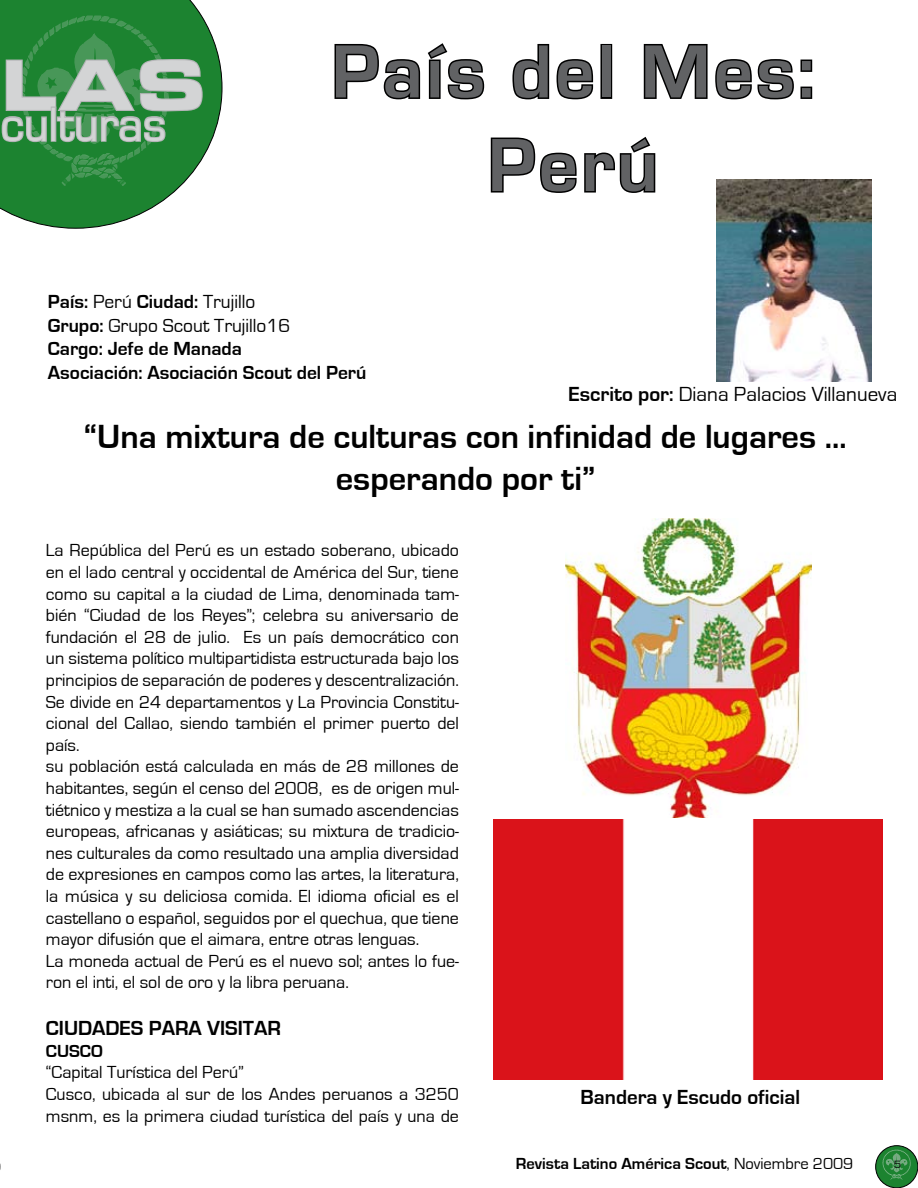
<style>
.page{position:relative;width:918px;height:1188px;background:#fff}
.page>*{position:absolute;margin:0;border:0;box-sizing:border-box;transform-origin:0 0}
.t1{font:700 78px/93.6px "Eurostile";letter-spacing:.04em;color:#616264;text-align:center}
.t2{font:900 73.8px "Eurostile Extended";color:#d3d4d5}
.t3{font:49.5px "Eurostile";color:#d3d4d5}
.t4{font:700 34.5px/41.4px "Eurostile";color:#000;text-align:center}
.t5{font:700 21px "Eurostile";color:#000}
.t6{font:21px "Eurostile";color:#000}
.t7{font:700 19.5px/23.4px "Eurostile";color:#000}
.t8{font:18px/21.6px "Eurostile";color:#000}
.t9{font:700 18px "Eurostile";color:#000}
.t10{font:700 16.5px "Eurostile";color:#000}
.t11{font:10.8px "Eurostile";color:#000;scale:1.12 1}
.s1{font-weight:400}
.s2{font-weight:700}
</style>
<div class="page">
<svg style="left:334px;top:43px;width:479px;height:150px"></svg>
<svg style="left:0;top:0;width:223px;height:229px"></svg>
<img style="left:42px;top:16px;width:105px;height:42px">
<svg style="left:0;top:58px;width:204px;height:86px"></svg>
<svg style="left:876px;top:1146px;width:42px;height:42px"></svg>
<div style="left:875px;top:1145px;width:43px;height:43px;border:1px solid #000;border-radius:50%"></div>
<img style="left:887px;top:1150px;width:20px;height:15px">
<img style="left:493px;top:820px;width:389px;height:259px">
<img style="left:566px;top:519px;width:245px;height:298px">
<img style="left:716px;top:179px;width:156px;height:202px">
<h2 class="t2" style="left:1px;top:42px;width:208px">LAS</h2>
<h3 class="t3" style="left:1px;top:98px;width:167px">culturas</h3>
<h1 class="t1" style="left:331px;top:26px;width:485px">País del Mes:<br>Perú</h1>
<p class="t7" style="left:48px;top:291px;width:320px">País: <span class="s1">Perú</span> Ciudad: <span class="s1">Trujillo<br></span>Grupo: <span class="s1">Grupo Scout Trujillo16<br></span>Cargo: Jefe de Manada<br>Asociación: Asociación Scout del Perú</p>
<p class="t6" style="left:568px;top:383px;width:330px"><span class="s2">Escrito por:</span> Diana Palacios Villanueva</p>
<h3 class="t4" style="left:84px;top:417px;width:764px">“Una mixtura de culturas con infinidad de lugares … esperando por ti”</h3>
<p class="t8" style="left:46px;top:540px;width:415px">La República del Perú es un estado soberano, ubicado en el lado central y occidental de América del Sur, tiene como su capital a la ciudad de Lima, denominada tam&shy;bién “Ciudad de los Reyes”; celebra su aniversario de fundación el 28 de julio. Es un país democrático con un sistema político multipartidista estructurada bajo los principios de separación de poderes y descentralización.<br>Se divide en 24 departamentos y La Provincia Constitu&shy;cional del Callao, siendo también el primer puerto del país.<br>su población está calculada en más de 28 millones de habitantes, según el censo del 2008, es de origen mul&shy;tiétnico y mestiza a la cual se han sumado ascendencias europeas, africanas y asiáticas; su mixtura de tradicio&shy;nes culturales da como resultado una amplia diversidad de expresiones en campos como las artes, la literatura, la música y su deliciosa comida. El idioma oficial es el castellano o español, seguidos por el quechua, que tiene mayor difusión que el aimara, entre otras lenguas.<br>La moneda actual de Perú es el nuevo sol; antes lo fue&shy;ron el inti, el sol de oro y la libra peruana.</p>
<p class="t5" style="left:46px;top:1017px;width:237px">CIUDADES PARA VISITAR</p>
<p class="t9" style="left:46px;top:1041px;width:58px">CUSCO</p>
<p class="t8" style="left:46px;top:1062px;width:415px">“Capital Turística del Perú”<br>Cusco, ubicada al sur de los Andes peruanos a 3250 msnm, es la primera ciudad turística del país y una de</p>
<p class="t5" style="left:581px;top:1085px;width:221px">Bandera y Escudo oficial</p>
<p class="t10" style="left:516px;top:1155px;width:339px">Revista Latino América Scout<span class="s1">, Noviembre 2009</span></p>
<p class="t11" style="left:894px;top:1159px;width:8px">5</p>
</div>
